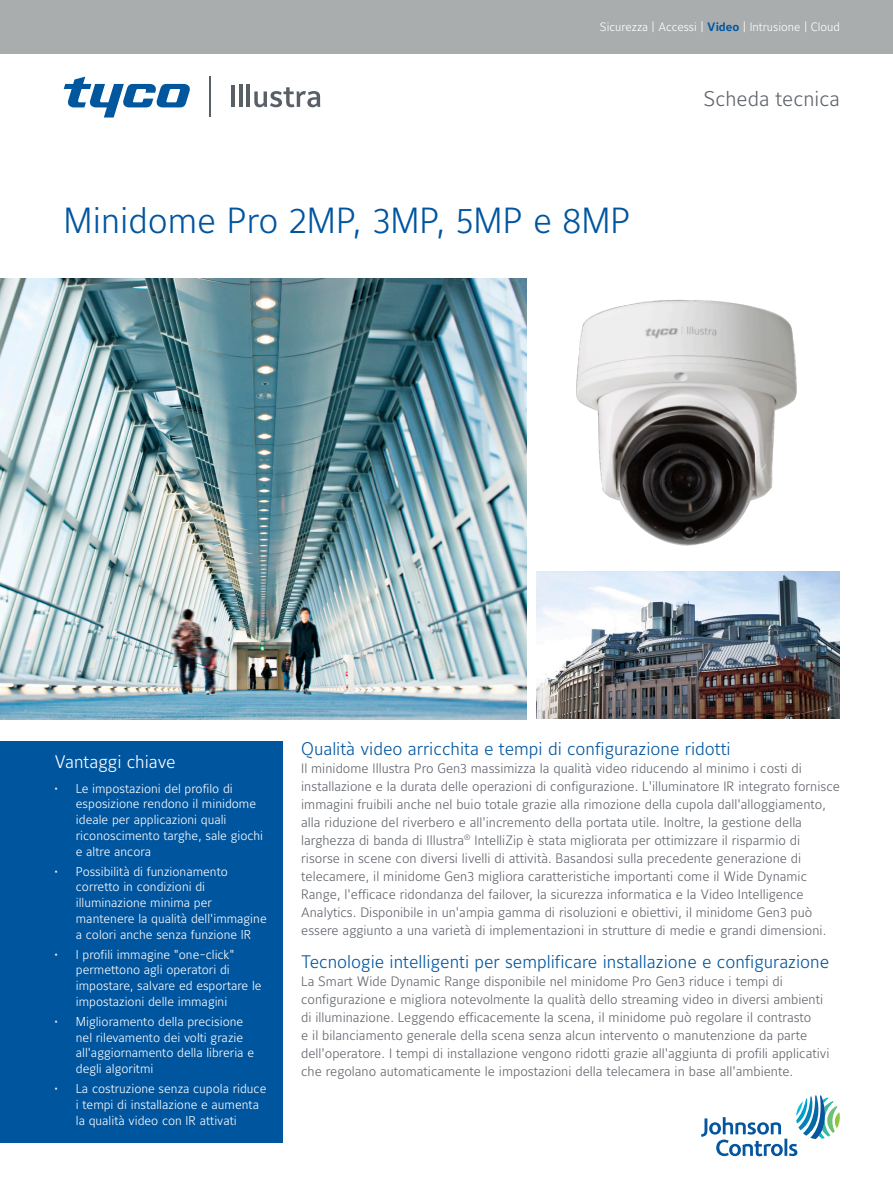
<style>
.page{position:relative;width:893px;height:1188px;background:#fff}
.page>*{position:absolute;margin:0;border:0;box-sizing:border-box;transform-origin:0 0}
.t1{font:300 36px "Maurea Jci Lf ML";color:#00559f}
.t2{font:300 21px "Maurea Jci Lf ML";color:#5f636a}
.t3{font:300 18px "Maurea Jci Lf ML";color:#00559f}
.t4{font:300 18px "Maurea Jci Lf ML";color:#fff}
.t5{font:300 13.5px/18px "Maurea Jci Lf ML";color:#5f636a}
.t6{font:300 12.75px/15.8px "Maurea Jci Lf ML";color:#fff}
.t7{font:300 12px "Maurea Jci Lf ML";color:#fff}
.s1{font-weight:700;color:#00559f}
</style>
<div class="page">
<img style="left:0;top:279px;width:526px;height:441px">
<img style="left:536px;top:571px;width:304px;height:148px">
<svg style="left:701px;top:1095px;width:139px;height:61px"></svg>
<hr style="left:231px;top:85px;width:3px;height:22px;background:#585f67">
<hr style="left:239px;top:85px;width:3px;height:22px;background:#585f67">
<hr style="left:247px;top:85px;width:3px;height:22px;background:#585f67">
<svg style="left:254px;top:87px;width:66px;height:20px"></svg>
<hr style="left:209px;top:76px;width:2px;height:41px;background:#585f67">
<svg style="left:64px;top:77px;width:126px;height:41px"></svg>
<div style="left:0;top:741px;width:282px;height:402px;background:#00559f"></div>
<img style="left:576px;top:299px;width:221px;height:247px">
<div style="left:0;top:0;width:893px;height:53px;background:#aaadae"></div>
<p class="t7" style="left:600px;top:19px;width:241px">Sicurezza | Accessi | <span class="s1">Video</span> | Intrusione | Cloud</p>
<h1 class="t1" style="left:64px;top:198px;width:568px">Minidome Pro 2MP, 3MP, 5MP e 8MP</h1>
<h2 class="t2" style="left:704px;top:86px;width:138px">Scheda tecnica</h2>
<h3 class="t4" style="left:55px;top:750px;width:122px">Vantaggi chiave</h3>
<p class="t6" style="left:76px;top:780px;width:189px;text-indent:-21px">• Le impostazioni del profilo di esposizione rendono il minidome ideale per applicazioni quali riconoscimento targhe, sale giochi e altre ancora</p>
<p class="t6" style="left:76px;top:863px;width:192px;text-indent:-21px">• Possibilità di funzionamento corretto in condizioni di illuminazione minima per mantenere la qualità dell'immagine a colori anche senza funzione IR</p>
<p class="t6" style="left:76px;top:946px;width:187px;text-indent:-21px">• I profili immagine "one-click" permettono agli operatori di impostare, salvare ed esportare le impostazioni delle immagini</p>
<p class="t6" style="left:76px;top:1013px;width:180px;text-indent:-21px">• Miglioramento della precisione nel rilevamento dei volti grazie all'aggiornamento della libreria e degli algoritmi</p>
<p class="t6" style="left:76px;top:1080px;width:192px;text-indent:-21px">• La costruzione senza cupola riduce i tempi di installazione e aumenta la qualità video con IR attivati</p>
<h3 class="t3" style="left:301px;top:737px;width:431px">Qualità video arricchita e tempi di configurazione ridotti</h3>
<p class="t5" style="left:301px;top:759px;width:540px">Il minidome Illustra Pro Gen3 massimizza la qualità video riducendo al minimo i costi di installazione e la durata delle operazioni di configurazione. L'illuminatore IR integrato fornisce immagini fruibili anche nel buio totale grazie alla rimozione della cupola dall'alloggiamento, alla riduzione del riverbero e all'incremento della portata utile. Inoltre, la gestione della larghezza di banda di Illustra<sup>®</sup> IntelliZip è stata migliorata per ottimizzare il risparmio di risorse in scene con diversi livelli di attività. Basandosi sulla precedente generazione di telecamere, il minidome Gen3 migliora caratteristiche importanti come il Wide Dynamic Range, l'efficace ridondanza del failover, la sicurezza informatica e la Video Intelligence Analytics. Disponibile in un'ampia gamma di risoluzioni e obiettivi, il minidome Gen3 può essere aggiunto a una varietà di implementazioni in strutture di medie e grandi dimensioni.</p>
<h3 class="t3" style="left:301px;top:951px;width:530px">Tecnologie intelligenti per semplificare installazione e configurazione</h3>
<p class="t5" style="left:301px;top:972px;width:530px">La Smart Wide Dynamic Range disponibile nel minidome Pro Gen3 riduce i tempi di configurazione e migliora notevolmente la qualità dello streaming video in diversi ambienti di illuminazione. Leggendo efficacemente la scena, il minidome può regolare il contrasto<br>e il bilanciamento generale della scena senza alcun intervento o manutenzione da parte dell'operatore. I tempi di installazione vengono ridotti grazie all'aggiunta di profili applicativi che regolano automaticamente le impostazioni della telecamera in base all'ambiente.</p>
</div>
